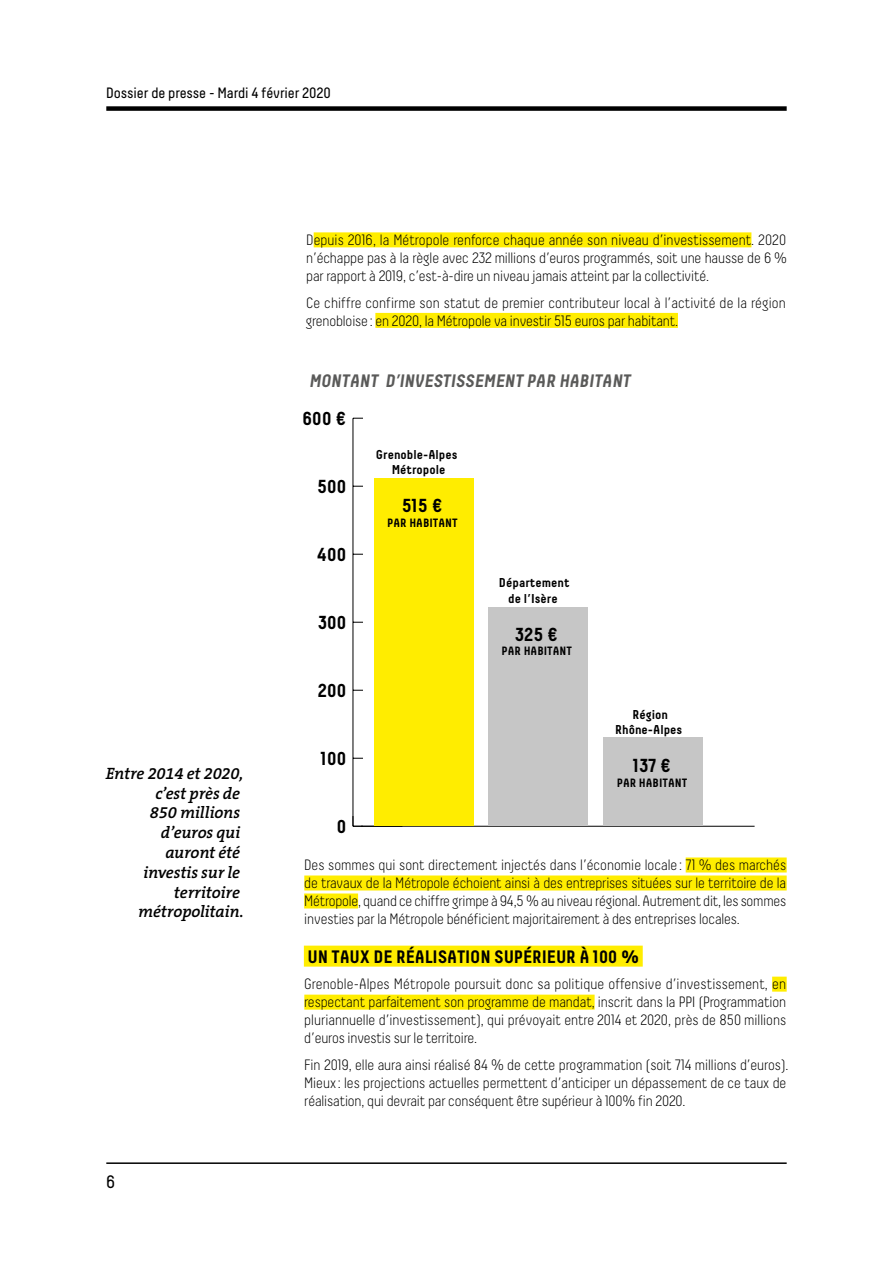
<style>
.page{position:relative;width:893px;height:1263px;background:#fff}
.page>*{position:absolute;margin:0;border:0;box-sizing:border-box;transform-origin:0 0}
.t1{font:700 18.75px "Decima";color:#000}
.t2{font:italic 700 18px "Decima";letter-spacing:-.01em;color:#5a5a59}
.t3{font:700 18px "Decima";letter-spacing:-.01em;color:#000}
.t4{font:18px "Decima";color:#000}
.t5{font:italic 600 16.5px/19.8px "The Serif B6";letter-spacing:-.01em;color:#000;text-align:right}
.t6{font:300 15px/18px "Decima";letter-spacing:-.01em;color:#000;text-align:justify}
.t7{font:15px "Decima";letter-spacing:-.01em;color:#000}
.t8{font:700 12.9px/15.5px "Decima";color:#000;text-align:center}
.t9{font:700 12px "Decima";color:#000}
</style>
<div class="page">
<hr style="left:106px;top:1162px;width:681px;height:2px;background:#000">
<div style="left:106px;top:106px;width:681px;height:5px;background:#000"></div>
<div style="left:314px;top:232px;width:437px;height:15px;background:#ffed00"></div>
<div style="left:375px;top:313px;width:303px;height:15px;background:#ffed00"></div>
<div style="left:686px;top:857px;width:101px;height:15px;background:#ffed00"></div>
<div style="left:304px;top:875px;width:483px;height:15px;background:#ffed00"></div>
<div style="left:304px;top:893px;width:54px;height:15px;background:#ffed00"></div>
<div style="left:304px;top:946px;width:339px;height:21px;background:#ffed00"></div>
<div style="left:772px;top:977px;width:15px;height:15px;background:#ffed00"></div>
<div style="left:304px;top:995px;width:291px;height:15px;background:#ffed00"></div>
<hr style="left:353px;top:826px;width:402px;height:1px;background:#000">
<hr style="left:353px;top:418px;width:1px;height:408px;background:#000">
<svg style="left:353px;top:816px;width:10px;height:11px"></svg>
<hr style="left:361px;top:826px;width:41px;height:1px;background:#000">
<div style="left:374px;top:478px;width:99px;height:348px;background:#ffed00"></div>
<div style="left:489px;top:607px;width:99px;height:219px;background:#c6c6c6"></div>
<div style="left:604px;top:738px;width:99px;height:88px;background:#c6c6c6"></div>
<p class="t7" style="left:106px;top:84px;width:226px">Dossier de presse - Mardi 4 février 2020</p>
<p class="t6" style="left:306px;top:231px;width:482px">Depuis 2016, la Métropole renforce chaque année son niveau d’investissement. 2020 n’échappe pas à la règle avec 232 millions d’euros programmés, soit une hausse de 6 % par rapport à 2019, c’est-à-dire un niveau jamais atteint par la collectivité.</p>
<p class="t6" style="left:306px;top:293px;width:481px">Ce chiffre confirme son statut de premier contributeur local à l’activité de la région grenobloise: en 2020, la Métropole va investir 515 euros par habitant.</p>
<p class="t2" style="left:309px;top:370px;width:323px">MONTANT D’INVESTISSEMENT PAR HABITANT</p>
<p class="t5" style="left:106px;top:764px;width:139px">Entre 2014 et 2020, c’est près de<br>850 millions d’euros qui<br>auront été<br>investis sur le territoire métropolitain.</p>
<p class="t4" style="left:106px;top:1172px;width:11px">6</p>
<p class="t1" style="left:302px;top:408px;width:46px">600 €</p>
<p class="t1" style="left:318px;top:476px;width:31px">500</p>
<p class="t1" style="left:317px;top:544px;width:31px">400</p>
<p class="t1" style="left:318px;top:612px;width:30px">300</p>
<p class="t1" style="left:318px;top:680px;width:30px">200</p>
<p class="t1" style="left:321px;top:748px;width:27px">100</p>
<p class="t1" style="left:337px;top:816px;width:11px">0</p>
<p class="t8" style="left:376px;top:446px;width:83px">Grenoble-Alpes<br>Métropole</p>
<p class="t1" style="left:402px;top:494px;width:42px">515 €</p>
<p class="t9" style="left:387px;top:515px;width:72px">PAR HABITANT</p>
<p class="t8" style="left:499px;top:575px;width:72px">Département de l’Isère</p>
<p class="t1" style="left:515px;top:623px;width:44px">325 €</p>
<p class="t9" style="left:501px;top:644px;width:72px">PAR HABITANT</p>
<p class="t8" style="left:615px;top:706px;width:69px">Région<br>Rhône-Alpes</p>
<p class="t1" style="left:633px;top:755px;width:40px">137 €</p>
<p class="t9" style="left:617px;top:775px;width:72px">PAR HABITANT</p>
<p class="t6" style="left:304px;top:856px;width:484px">Des sommes qui sont directement injectés dans l’économie locale: 71 % des marchés de travaux de la Métropole échoient ainsi à des entreprises situées sur le territoire de la Métropole, quand ce chiffre grimpe à 94,5 % au niveau régional. Autrement dit, les sommes investies par la Métropole bénéficient majoritairement à des entreprises locales.</p>
<p class="t3" style="left:307px;top:946px;width:333px">UN TAUX DE RÉALISATION SUPÉRIEUR À 100 %</p>
<p class="t6" style="left:304px;top:975px;width:484px">Grenoble-Alpes Métropole poursuit donc sa politique offensive d’investissement, en respectant parfaitement son programme de mandat, inscrit dans la PPI (Programmation pluriannuelle d’investissement), qui prévoyait entre 2014 et 2020, près de 850 millions d’euros investis sur le territoire.</p>
<p class="t6" style="left:304px;top:1056px;width:486px;text-align:left">Fin 2019, elle aura ainsi réalisé 84 % de cette programmation (soit 714 millions d’euros).<br>Mieux : les projections actuelles permettent d’anticiper un dépassement de ce taux de réalisation, qui devrait par conséquent être supérieur à 100% fin 2020.</p>
</div>
